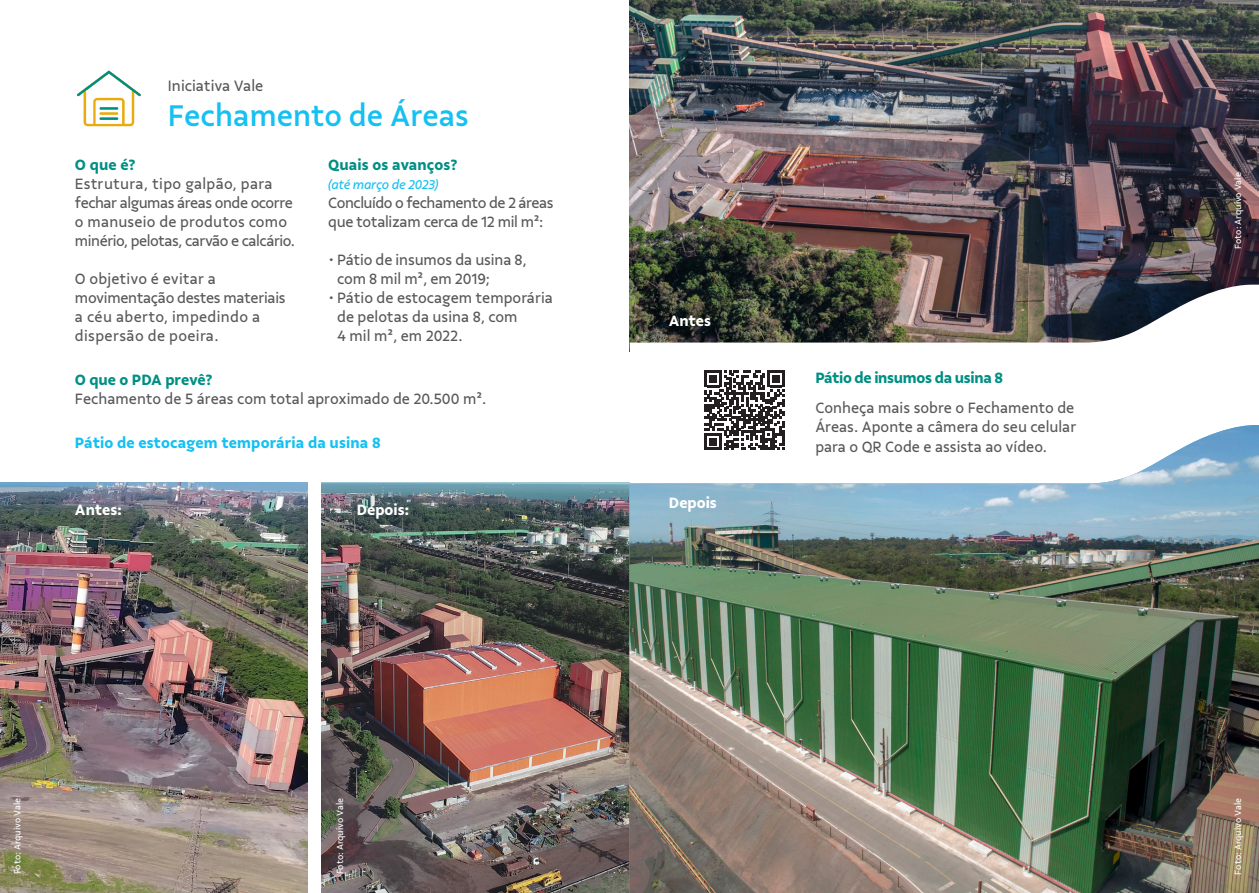
<style>
.page{position:relative;width:1259px;height:893px;background:#fff}
.page>*{position:absolute;margin:0;border:0;box-sizing:border-box;transform-origin:0 0}
.t1{font:500 31.5px "Vale Sans";color:#15c0f2}
.t2{font:15.9px "Vale Sans";color:#57585a}
.t3{font:15.75px/19px "Vale Sans";color:#57585a}
.t4{font:15.75px/19px "Vale Sans";letter-spacing:-.03em;color:#57585a}
.t5{font:700 15.75px "Vale Sans";letter-spacing:-.02em;color:#008f83}
.t6{font:700 15.75px "Vale Sans";letter-spacing:.01em;color:#15c0f2}
.t7{font:700 15.75px "Vale Sans";color:#fff}
.t8{font:700 15.75px "Vale Sans";letter-spacing:.01em;color:#008f83}
.t9{font:italic 13.5px "Vale Sans";letter-spacing:-.025em;color:#15c0f2}
.t10{font:9.45px "Vale Sans";letter-spacing:-.005em;color:#fff}
</style>
<div class="page">
<svg style="left:77px;top:70px;width:64px;height:56px"></svg>
<img style="left:0;top:483px;width:307px;height:410px">
<img style="left:321px;top:483px;width:308px;height:410px">
<img style="left:630px;top:0;width:629px;height:285px">
<img style="left:630px;top:285px;width:614px;height:58px">
<svg style="left:704px;top:370px;width:81px;height:55px"></svg>
<svg style="left:705px;top:370px;width:79px;height:55px"></svg>
<img style="left:629px;top:425px;width:630px;height:468px">
<p class="t2" style="left:168px;top:76px;width:97px">Iniciativa Vale</p>
<p class="t1" style="left:168px;top:97px;width:302px">Fechamento de Áreas</p>
<p class="t8" style="left:328px;top:155px;width:131px">Quais os avanços?</p>
<p class="t9" style="left:328px;top:176px;width:112px">(até março de 2023)</p>
<p class="t4" style="left:328px;top:193px;width:227px">Concluído o fechamento de 2 áreas que totalizam cerca de 12 mil m²:</p>
<p class="t3" style="left:337px;top:250px;width:191px;text-indent:-9px">• Pátio de insumos da usina 8, com 8 mil m², em 2019;</p>
<p class="t3" style="left:337px;top:288px;width:217px;text-indent:-9px">• Pátio de estocagem temporária de pelotas da usina 8, com<br>4 mil m², em 2022.</p>
<p class="t5" style="left:75px;top:155px;width:62px">O que é?</p>
<p class="t4" style="left:75px;top:174px;width:222px">Estrutura, tipo galpão, para fechar algumas áreas onde ocorre o manuseio de produtos como minério, pelotas, carvão e calcário.</p>
<p class="t3" style="left:75px;top:269px;width:212px">O objetivo é evitar a movimentação destes materiais a céu aberto, impedindo a dispersão de poeira.</p>
<p class="t5" style="left:75px;top:370px;width:139px">O que o PDA prevê?</p>
<p class="t3" style="left:75px;top:389px;width:413px">Fechamento de 5 áreas com total aproximado de 20.500 m².</p>
<p class="t6" style="left:75px;top:433px;width:307px">Pátio de estocagem temporária da usina 8</p>
<p class="t7" style="left:75px;top:500px;width:48px">Antes:</p>
<p class="t7" style="left:357px;top:500px;width:54px">Depois:</p>
<p class="t10" style="left:12px;top:874px;width:78px;rotate:-90deg">Foto: Arquivo Vale</p>
<p class="t10" style="left:334px;top:874px;width:78px;rotate:-90deg">Foto: Arquivo Vale</p>
<p class="t7" style="left:669px;top:311px;width:44px">Antes</p>
<p class="t7" style="left:669px;top:493px;width:49px">Depois</p>
<p class="t5" style="left:815px;top:368px;width:189px">Pátio de insumos da usina 8</p>
<p class="t3" style="left:815px;top:399px;width:263px">Conheça mais sobre o Fechamento de<br>Áreas. Aponte a câmera do seu celular para o QR Code e assista ao vídeo.</p>
<p class="t10" style="left:1232px;top:249px;width:78px;rotate:-90deg">Foto: Arquivo Vale</p>
<p class="t10" style="left:1232px;top:874px;width:78px;rotate:-90deg">Foto: Arquivo Vale</p>
</div>
